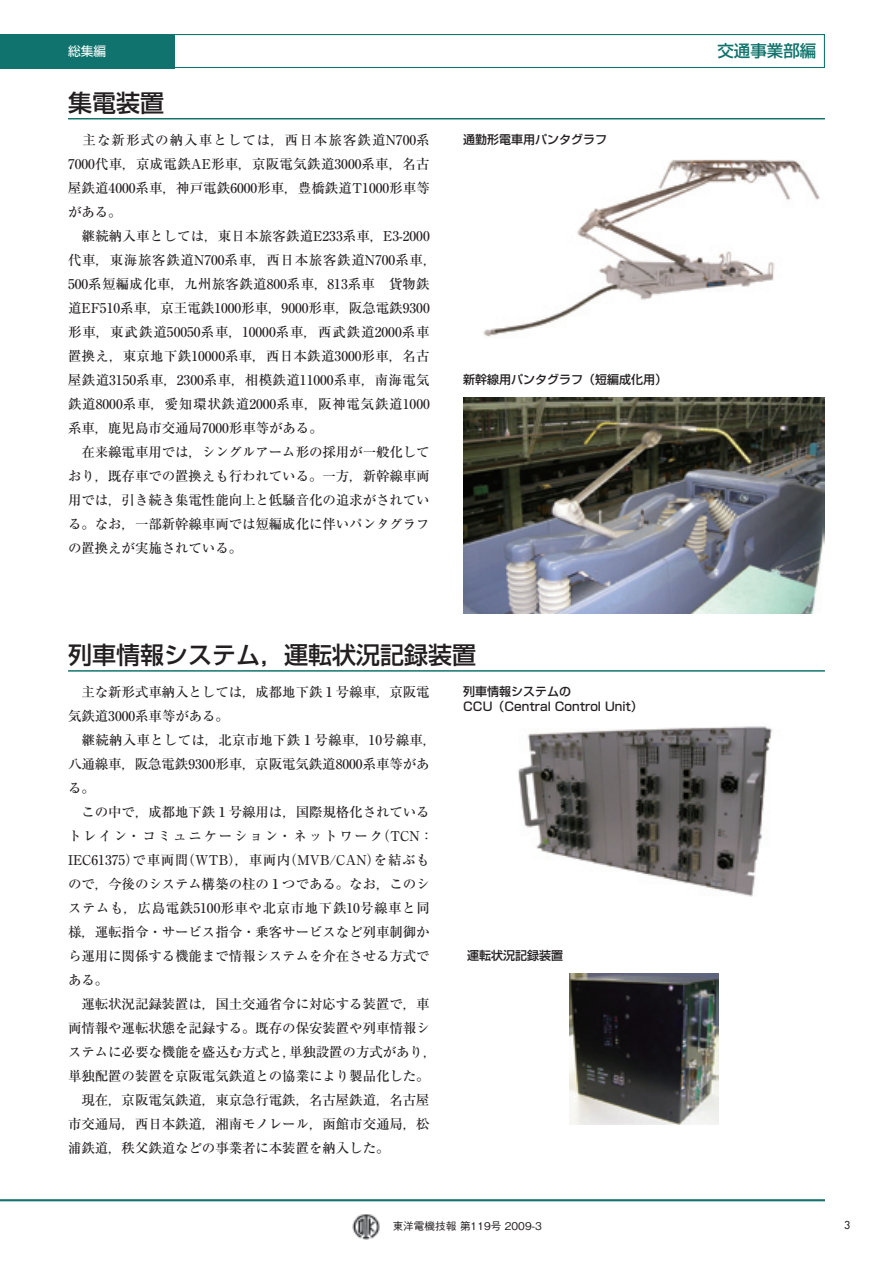
<style>
.page{position:relative;width:893px;height:1263px;background:#fff}
.page>*{position:absolute;margin:0;border:0;box-sizing:border-box;transform-origin:0 0}
.見出し-総集編{font:500 24px "Shin Go Pro";color:#231f20}
.t1{font:500 16.5px "Shin Go Pro";color:#10736d}
.本文{font:500 13.5px/24px "Ryumin Pro";letter-spacing:-.005em;color:#231f20}
.t2{font:12.75px "Shin Go Pro";color:#fff}
.図表見出し{font:500 12px "Shin Go Pro";color:#231f20}
.t3{font:500 10.65px "Gothic BBB Pro";color:#231f20}
.t4{font:10.65px "Futura";color:#231f20}
</style>
<div class="page">
<img style="left:352px;top:1214px;width:28px;height:26px">
<hr style="left:0;top:1199px;width:825px;height:2px;background:#10736d">
<div style="left:0;top:34px;width:174px;height:34px;background:#10736d"></div>
<div style="left:0;top:34px;width:825px;height:34px;border:1px solid #10736d"></div>
<hr style="left:68px;top:670px;width:757px;height:2px;background:#10736d">
<hr style="left:68px;top:118px;width:757px;height:1px;background:#10736d">
<img style="left:483px;top:159px;width:337px;height:178px">
<img style="left:463px;top:397px;width:362px;height:216px">
<img style="left:569px;top:973px;width:150px;height:151px">
<img style="left:518px;top:726px;width:255px;height:171px">
<p class="t2" style="left:68px;top:41px;width:40px">総集編</p>
<p class="t1" style="left:717px;top:37px;width:100px">交通事業部編</p>
<p class="見出し-総集編" style="left:68px;top:83px;width:97px">集電装置</p>
<p class="本文" style="left:68px;top:127px;width:363px;text-align:justify">　主な新形式の納入車としては，西日本旅客鉄道N700系7000代車，京成電鉄AE形車，京阪電気鉄道3000系車，名古屋鉄道4000系車，神戸電鉄6000形車，豊橋鉄道T1000形車等がある。</p>
<p class="本文" style="left:68px;top:223px;width:370px">　継続納入車としては，東日本旅客鉄道E233系車，E3-2000代車，東海旅客鉄道N700系車，西日本旅客鉄道N700系車，500系短編成化車，九州旅客鉄道800系車，813系車　貨物鉄道EF510系車，京王電鉄1000形車，9000形車，阪急電鉄9300形車，東武鉄道50050系車，10000系車，西武鉄道2000系車置換え，東京地下鉄10000系車，西日本鉄道3000形車，名古屋鉄道3150系車，2300系車，相模鉄道11000系車，南海電気鉄道8000系車，愛知環状鉄道2000系車，阪神電気鉄道1000系車，鹿児島市交通局7000形車等がある。</p>
<p class="本文" style="left:68px;top:439px;width:363px;text-align:justify">　在来線電車用では，シングルアーム形の採用が一般化しており，既存車での置換えも行われている。一方，新幹線車両用では，引き続き集電性能向上と低騒音化の追求がされている。なお，一部新幹線車両では短編成化に伴いパンタグラフの置換えが実施されている。</p>
<p class="図表見出し" style="left:463px;top:129px;width:146px">通勤形電車用パンタグラフ</p>
<p class="図表見出し" style="left:463px;top:369px;width:206px">新幹線用パンタグラフ（短編成化用）</p>
<p class="見出し-総集編" style="left:68px;top:635px;width:409px">列車情報システム，運転状況記録装置</p>
<p class="本文" style="left:68px;top:679px;width:363px">　主な新形式車納入としては，成都地下鉄１号線車，京阪電気鉄道3000系車等がある。</p>
<p class="本文" style="left:68px;top:727px;width:370px">　継続納入車としては，北京市地下鉄１号線車，10号線車，八通線車，阪急電鉄9300形車，京阪電気鉄道8000系車等がある。</p>
<p class="本文" style="left:68px;top:799px;width:367px">　この中で，成都地下鉄１号線用は，国際規格化されているトレイン・コミュニケーション・ネットワーク（TCN：<br>IEC61375）で車両間（WTB），車両内（MVB/CAN）を結ぶもので，今後のシステム構築の柱の１つである。なお，このシステムも，広島電鉄5100形車や北京市地下鉄10号線車と同様，運転指令・サービス指令・乗客サービスなど列車制御から運用に関係する機能まで情報システムを介在させる方式である。　</p>
<p class="本文" style="left:68px;top:991px;width:370px">　運転状況記録装置は，国土交通省令に対応する装置で，車両情報や運転状態を記録する。既存の保安装置や列車情報システムに必要な機能を盛込む方式と，単独設置の方式があり，単独配置の装置を京阪電気鉄道との協業により製品化した。</p>
<p class="本文" style="left:68px;top:1087px;width:363px;text-align:justify">　現在，京阪電気鉄道，東京急行電鉄，名古屋鉄道，名古屋市交通局，西日本鉄道，湘南モノレール，函館市交通局，松浦鉄道，秩父鉄道などの事業者に本装置を納入した。</p>
<p class="図表見出し" style="left:463px;top:681px;width:110px">列車情報システムの</p>
<p class="図表見出し" style="left:463px;top:696px;width:181px">CCU（Central Control Unit）</p>
<p class="図表見出し" style="left:467px;top:945px;width:98px">運転状況記録装置</p>
<p class="t3" style="left:393px;top:1217px;width:151px">東洋電機技報 第119号 2009-3</p>
<p class="t4" style="left:844px;top:1219px;width:8px">3</p>
</div>
